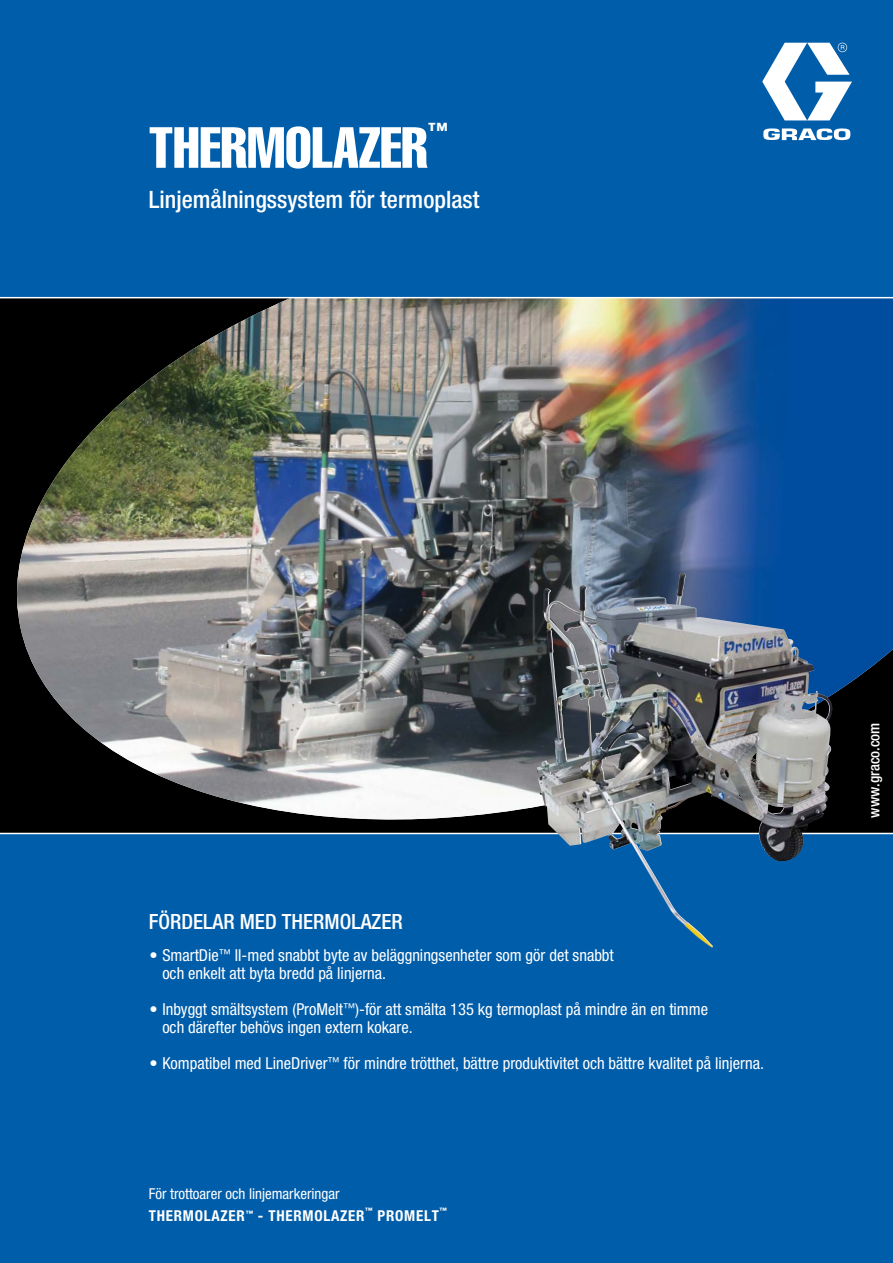
<style>
.page{position:relative;width:893px;height:1263px;background:#fff}
.page>*{position:absolute;margin:0;border:0;box-sizing:border-box;transform-origin:0 0}
.t1{font:57px "Helvetica LT Std Comp";color:#fff}
.t2{font:500 condensed 24px "Helvetica Neue LT Std";color:#fff}
.t3{font:500 condensed 21px "Helvetica Neue LT Std";color:#fff}
.t4{font:19.95px "Helvetica LT Std Comp";color:#fff}
.t5{font:condensed 16.5px/18px "Helvetica Neue LT Std";color:#fff}
.t6{font:condensed 15px "Helvetica Neue LT Std";color:#fff}
.t7{font:700 condensed 15px "Helvetica Neue LT Std";letter-spacing:.05em;color:#fff}
.t8{font:500 condensed 15px "Helvetica Neue LT Std";color:#fff}
.t9{font:700 condensed 7.5px "Helvetica Neue LT Std";color:#fff}
</style>
<div class="page">
<img style="left:5px;top:298px;width:888px;height:530px">
<div style="left:0;top:833px;width:893px;height:430px;background:#005daa"></div>
<div style="left:0;top:0;width:893px;height:298px;background:#005daa"></div>
<svg style="left:762px;top:43px;width:90px;height:97px"></svg>
<hr style="left:0;top:297px;width:893px;height:1px;background:#fff">
<hr style="left:0;top:833px;width:893px;height:1px;background:#fff">
<img style="left:636px;top:717px;width:196px;height:230px">
<h1 class="t1" style="left:149px;top:127px;width:280px">THERMOLAZER</h1>
<p class="t4" style="left:428px;top:123px;width:21px">™</p>
<h2 class="t2" style="left:149px;top:191px;width:332px">Linjemålningssystem för termoplast</h2>
<p class="t3" style="left:149px;top:914px;width:255px">FÖRDELAR MED THERMOLAZER</p>
<p class="t5" style="left:162px;top:948px;width:453px;text-indent:-13px">• SmartDie<sup>™</sup> II-med snabbt byte av beläggningsenheter som gör det snabbt och enkelt att byta bredd på linjerna.</p>
<p class="t5" style="left:162px;top:1002px;width:547px;text-indent:-13px">• Inbyggt smältsystem (ProMelt<sup>™</sup>)-för att smälta 135 kg termoplast på mindre än en timme och därefter behövs ingen extern kokare.</p>
<p class="t5" style="left:150px;top:1056px;width:616px">• Kompatibel med LineDriver<sup>™</sup> för mindre trötthet, bättre produktivitet och bättre kvalitet på linjerna.</p>
<p class="t6" style="left:149px;top:1188px;width:192px">För trottoarer och linjemarkeringar</p>
<p class="t9" style="left:365px;top:1208px;width:9px">™</p>
<p class="t9" style="left:440px;top:1208px;width:9px">™</p>
<p class="t7" style="left:149px;top:1210px;width:217px">THERMOLAZER<sup>™</sup> - THERMOLAZER</p>
<p class="t7" style="left:377px;top:1210px;width:63px">PROMELT</p>
<p class="t8" style="left:869px;top:818px;width:97px;rotate:-90deg">www.graco.com</p>
</div>
